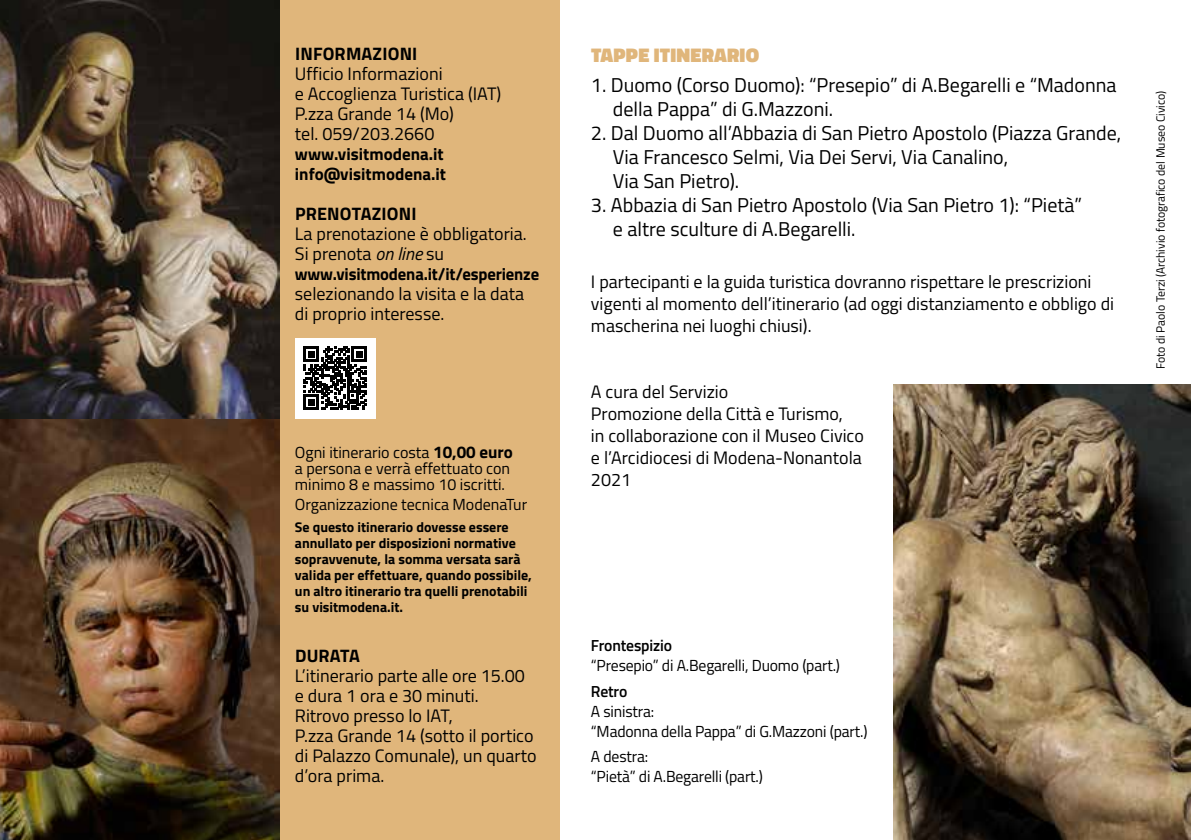
<style>
.page{position:relative;width:1191px;height:840px;background:#fff}
.page>*{position:absolute;margin:0;border:0;box-sizing:border-box;transform-origin:0 0}
.t1{font:20px/24px "Titillium Web";color:#000}
.t2{font:900 20px "Titillium Web";letter-spacing:.01em;color:#e0b67b}
.t3{font:18px/20px "Titillium Web";color:#000}
.t4{font:700 18px "Titillium Web";letter-spacing:.01em;color:#000}
.t5{font:700 17px/20px "Titillium Web";color:#000}
.t6{font:16px/16px "Titillium Web";letter-spacing:-.01em;color:#000}
.t7{font:600 16px "Titillium Web";letter-spacing:-.01em;color:#000}
.t8{font:700 14px/16px "Titillium Web";color:#000}
.t9{font:12px "Titillium Web";letter-spacing:-.005em;color:#000}
.s1{font-style:italic}
.s2{font-weight:700;font-size:17px}
</style>
<div class="page">
<img style="left:0;top:0;width:280px;height:839px">
<div style="left:280px;top:0;width:279px;height:839px;background:#e0b67b"></div>
<img style="left:893px;top:384px;width:298px;height:455px">
<div style="left:295px;top:337px;width:81px;height:81px;background:#fff"></div>
<svg style="left:304px;top:346px;width:63px;height:63px"></svg>
<p class="t4" style="left:295px;top:40px;width:124px">INFORMAZIONI</p>
<p class="t3" style="left:295px;top:63px;width:208px">Ufficio Informazioni<br>e Accoglienza Turistica (IAT)<br>P.zza Grande 14 (Mo)<br>tel. 059/203.2660</p>
<p class="t5" style="left:295px;top:143px;width:153px">www.visitmodena.it info@visitmodena.it</p>
<p class="t4" style="left:295px;top:200px;width:123px">PRENOTAZIONI</p>
<p class="t3" style="left:295px;top:223px;width:233px">La prenotazione è obbligatoria.<br>Si prenota <span class="s1">on line</span> su</p>
<p class="t5" style="left:295px;top:263px;width:246px">www.visitmodena.it/it/esperienze</p>
<p class="t3" style="left:295px;top:283px;width:231px">selezionando la visita e la data di proprio interesse.</p>
<p class="t6" style="left:295px;top:443px;width:219px">Ogni itinerario costa <span class="s2">10,00 euro </span>a persona e verrà effettuato con minimo 8 e massimo 10 iscritti.</p>
<p class="t6" style="left:295px;top:495px;width:234px">Organizzazione tecnica ModenaTur</p>
<p class="t8" style="left:295px;top:517px;width:238px">Se questo itinerario dovesse essere annullato per disposizioni normative sopravvenute, la somma versata sarà valida per effettuare, quando possibile, un altro itinerario tra quelli prenotabili su visitmodena.it.</p>
<p class="t4" style="left:295px;top:641px;width:66px">DURATA</p>
<p class="t3" style="left:295px;top:664px;width:243px">L’itinerario parte alle ore 15.00 e dura 1 ora e 30 minuti.<br>Ritrovo presso lo IAT,<br>P.zza Grande 14 (sotto il portico di Palazzo Comunale), un quarto d’ora prima.</p>
<p class="t2" style="left:591px;top:41px;width:169px">TAPPE ITINERARIO</p>
<p class="t1" style="left:613px;top:72px;width:505px;text-indent:-22px">1. Duomo (Corso Duomo): “Presepio” di A.Begarelli e “Madonna della Pappa” di G.Mazzoni.</p>
<p class="t1" style="left:613px;top:120px;width:510px;text-indent:-22px">2. Dal Duomo all’Abbazia di San Pietro Apostolo (Piazza Grande,<br>Via Francesco Selmi, Via Dei Servi, Via Canalino,<br>Via San Pietro).</p>
<p class="t1" style="left:613px;top:192px;width:470px;text-indent:-22px">3. Abbazia di San Pietro Apostolo (Via San Pietro 1): “Pietà” e altre sculture di A.Begarelli.</p>
<p class="t3" style="left:591px;top:270px;width:525px;line-height:22px">I partecipanti e la guida turistica dovranno rispettare le prescrizioni vigenti al momento dell’itinerario (ad oggi distanziamento e obbligo di mascherina nei luoghi chiusi).</p>
<p class="t3" style="left:591px;top:380px;width:274px;line-height:22px">A cura del Servizio<br>Promozione della Città e Turismo,<br>in collaborazione con il Museo Civico e l’Arcidiocesi di Modena-Nonantola<br>2021</p>
<p class="t9" style="left:1151px;top:368px;width:279px;rotate:-90deg">Foto di Paolo Terzi (Archivio fotografico del Museo Civico)</p>
<p class="t7" style="left:591px;top:632px;width:83px">Frontespizio</p>
<p class="t6" style="left:591px;top:656px;width:251px">“Presepio” di A.Begarelli, Duomo (part.)</p>
<p class="t7" style="left:591px;top:678px;width:38px">Retro</p>
<p class="t6" style="left:591px;top:699px;width:278px;line-height:20px">A sinistra:<br>“Madonna della Pappa” di G.Mazzoni (part.)</p>
<p class="t6" style="left:591px;top:745px;width:173px;line-height:20px">A destra:<br>“Pietà” di A.Begarelli (part.)</p>
</div>
